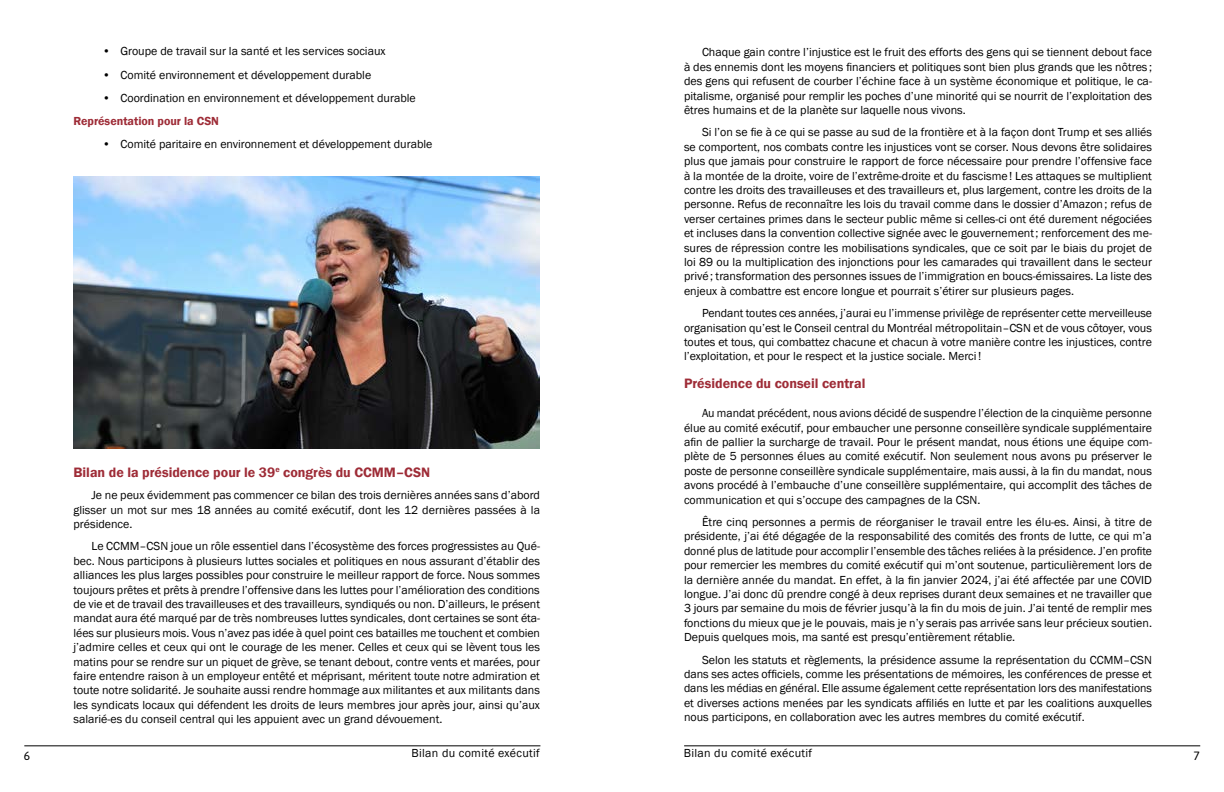
<style>
.page{position:relative;width:1224px;height:792px;background:#fff}
.page>*{position:absolute;margin:0;border:0;box-sizing:border-box;transform-origin:0 0}
.t1{font:600 14px "Franklin Gothic";color:#9e2c37}
.t2{font:12px/14.4px "Franklin Gothic";color:#000;text-align:justify}
.t3{font:12px "Franklin Gothic";letter-spacing:.025em;color:#000}
.t4{font:600 12px "Franklin Gothic";color:#9e2c37}
.t5{font:12px "Asap";color:#000}
</style>
<div class="page">
<hr style="left:684px;top:745px;width:516px;height:1px;background:#000">
<hr style="left:24px;top:745px;width:516px;height:1px;background:#000">
<img style="left:73px;top:176px;width:467px;height:272px">
<p class="t2" style="left:102px;top:44px;width:285px">• Groupe de travail sur la santé et les services sociaux</p>
<p class="t2" style="left:102px;top:68px;width:270px">• Comité environnement et développement durable</p>
<p class="t2" style="left:102px;top:91px;width:315px">• Coordination en environnement et développement durable</p>
<p class="t4" style="left:73px;top:114px;width:147px">Représentation pour la CSN</p>
<p class="t2" style="left:102px;top:137px;width:332px">• Comité paritaire en environnement et développement durable</p>
<p class="t1" style="left:74px;top:464px;width:358px">Bilan de la présidence pour le 39<sup>e</sup> congrès du CCMM–CSN</p>
<p class="t2" style="left:74px;top:488px;width:468px;text-indent:18px">Je ne peux évidemment pas commencer ce bilan des trois dernières années sans d’abord glisser un mot sur mes 18 années au comité exécutif, dont les 12 dernières passées à la présidence.</p>
<p class="t2" style="left:74px;top:539px;width:468px;text-indent:18px">Le CCMM–CSN joue un rôle essentiel dans l’écosystème des forces progressistes au Qué&shy;bec. Nous participons à plusieurs luttes sociales et politiques en nous assurant d’établir des alliances les plus larges possibles pour construire le meilleur rapport de force. Nous sommes toujours prêtes et prêts à prendre l’offensive dans les luttes pour l’amélioration des conditions de vie et de travail des travailleuses et des travailleurs, syndiqués ou non. D’ailleurs, le présent mandat aura été marqué par de très nombreuses luttes syndicales, dont certaines se sont éta&shy;lées sur plusieurs mois. Vous n’avez pas idée à quel point ces batailles me touchent et combien j’admire celles et ceux qui ont le courage de les mener. Celles et ceux qui se lèvent tous les matins pour se rendre sur un piquet de grève, se tenant debout, contre vents et marées, pour faire entendre raison à un employeur entêté et méprisant, méritent toute notre admiration et toute notre solidarité. Je souhaite aussi rendre hommage aux militantes et aux militants dans les syndicats locaux qui défendent les droits de leurs membres jour après jour, ainsi qu’aux salarié-es du conseil central qui les appuient avec un grand dévouement.</p>
<p class="t2" style="left:684px;top:45px;width:470px;text-indent:18px">Chaque gain contre l’injustice est le fruit des efforts des gens qui se tiennent debout face à des ennemis dont les moyens financiers et politiques sont bien plus grands que les nôtres ; des gens qui refusent de courber l’échine face à un système économique et politique, le ca&shy;pitalisme, organisé pour remplir les poches d’une minorité qui se nourrit de l’exploitation des êtres humains et de la planète sur laquelle nous vivons.</p>
<p class="t2" style="left:684px;top:125px;width:470px;text-indent:18px">Si l’on se fie à ce qui se passe au sud de la frontière et à la façon dont Trump et ses alliés se comportent, nos combats contre les injustices vont se corser. Nous devons être solidaires plus que jamais pour construire le rapport de force nécessaire pour prendre l’offensive face à la montée de la droite, voire de l’extrême-droite et du fascisme! Les attaques se multiplient contre les droits des travailleuses et des travailleurs et, plus largement, contre les droits de la personne. Refus de reconnaître les lois du travail comme dans le dossier d’Amazon; refus de verser certaines primes dans le secteur public même si celles-ci ont été durement négociées et incluses dans la convention collective signée avec le gouvernement; renforcement des me&shy;sures de répression contre les mobilisations syndicales, que ce soit par le biais du projet de loi 89 ou la multiplication des injonctions pour les camarades qui travaillent dans le secteur privé; transformation des personnes issues de l’immigration en boucs-émissaires. La liste des enjeux à combattre est encore longue et pourrait s’étirer sur plusieurs pages.</p>
<p class="t2" style="left:684px;top:306px;width:470px;text-indent:18px">Pendant toutes ces années, j’aurai eu l’immense privilège de représenter cette merveilleuse organisation qu’est le Conseil central du Montréal métropolitain–CSN et de vous côtoyer, vous toutes et tous, qui combattez chacune et chacun à votre manière contre les injustices, contre l’exploitation, et pour le respect et la justice sociale. Merci!</p>
<p class="t1" style="left:684px;top:375px;width:183px">Présidence du conseil central</p>
<p class="t2" style="left:684px;top:406px;width:470px;text-indent:18px">Au mandat précédent, nous avions décidé de suspendre l’élection de la cinquième personne élue au comité exécutif, pour embaucher une personne conseillère syndicale supplémentaire afin de pallier la surcharge de travail. Pour le présent mandat, nous étions une équipe com&shy;plète de 5 personnes élues au comité exécutif. Non seulement nous avons pu préserver le poste de personne conseillère syndicale supplémentaire, mais aussi, à la fin du mandat, nous avons procédé à l’embauche d’une conseillère supplémentaire, qui accomplit des tâches de communication et qui s’occupe des campagnes de la CSN.</p>
<p class="t2" style="left:684px;top:515px;width:470px;text-indent:18px">Être cinq personnes a permis de réorganiser le travail entre les élu-es. Ainsi, à titre de présidente, j’ai été dégagée de la responsabilité des comités des fronts de lutte, ce qui m’a donné plus de latitude pour accomplir l’ensemble des tâches reliées à la présidence. J’en profite pour remercier les membres du comité exécutif qui m’ont soutenue, particulièrement lors de la dernière année du mandat. En effet, à la fin janvier 2024, j’ai été affectée par une COVID longue. J’ai donc dû prendre congé à deux reprises durant deux semaines et ne travailler que 3 jours par semaine du mois de février jusqu’à la fin du mois de juin. J’ai tenté de remplir mes fonctions du mieux que je le pouvais, mais je n’y serais pas arrivée sans leur précieux soutien.<br>Depuis quelques mois, ma santé est presqu’entièrement rétablie.</p>
<p class="t2" style="left:684px;top:653px;width:470px;text-indent:18px">Selon les statuts et règlements, la présidence assume la représentation du CCMM–CSN dans ses actes officiels, comme les présentations de mémoires, les conférences de presse et dans les médias en général. Elle assume également cette représentation lors des manifestations et diverses actions menées par les syndicats affiliés en lutte et par les coalitions auxquelles nous participons, en collaboration avec les autres membres du comité exécutif.</p>
<p class="t5" style="left:24px;top:748px;width:8px">6</p>
<p class="t3" style="left:412px;top:746px;width:130px">Bilan du comité exécutif</p>
<p class="t3" style="left:684px;top:746px;width:130px">Bilan du comité exécutif</p>
<p class="t5" style="left:1194px;top:748px;width:8px">7</p>
</div>
